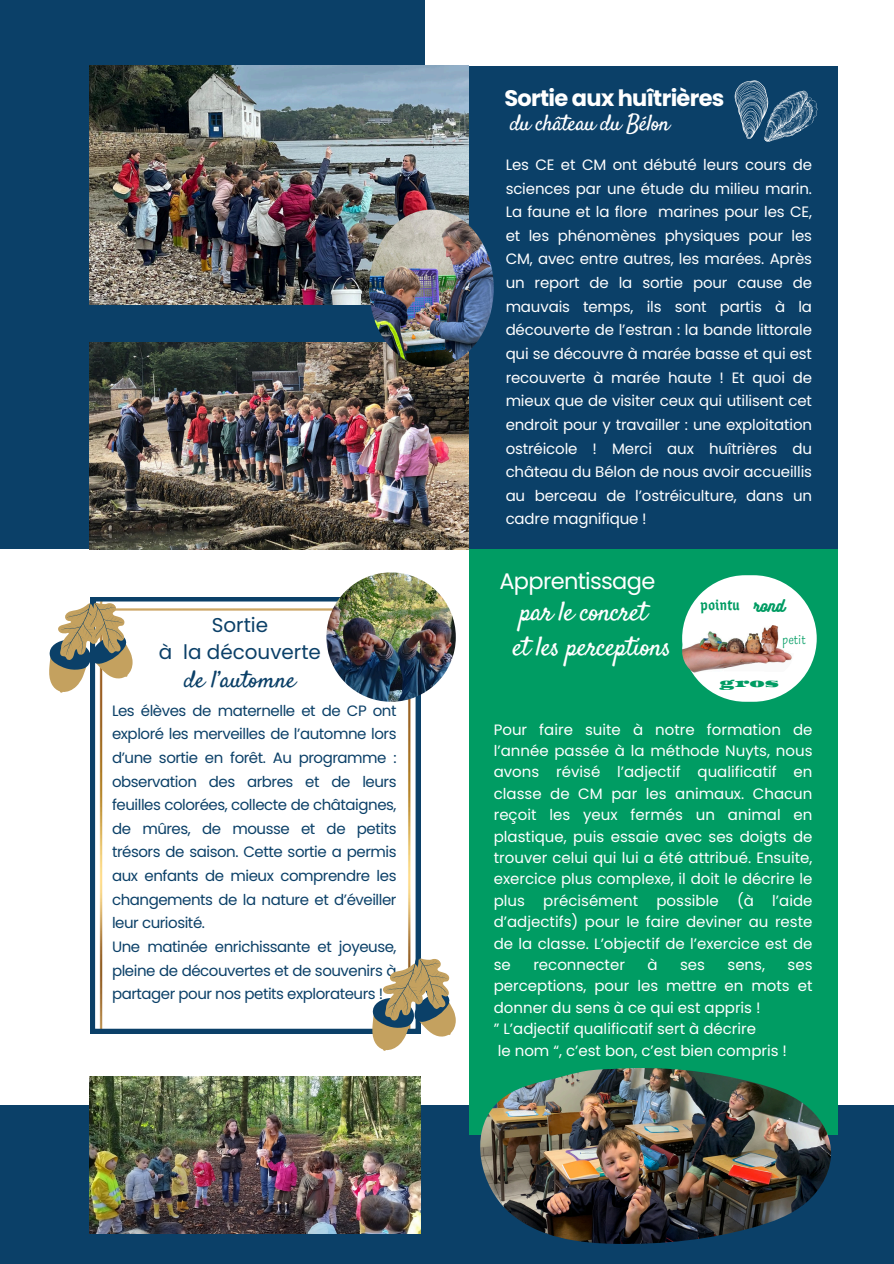
<style>
.page{position:relative;width:894px;height:1264px;background:#fff}
.page>*{position:absolute;margin:0;border:0;box-sizing:border-box;transform-origin:0 0}
.t1{font:27px/34.8px "Satisfy";letter-spacing:-.03em;color:#fff}
.t2{font:24px "Satisfy";color:#0b4068}
.t3{font:700 22.5px/23.7px "Poppins";letter-spacing:-.03em;color:#fff}
.t4{font:22.5px "Poppins";letter-spacing:-.03em;color:#fff}
.t5{font:19.95px/27px "Poppins";color:#0b4068;text-align:center}
.t6{font:16.5px "Pompiere";color:#009c63}
.t7{font:15px/21.3px "Poppins";color:#fff;text-align:justify}
.t8{font:15px/23.7px "Poppins";letter-spacing:-.03em;color:#0b4068}
.t9{font:15px "Abibas";color:#009c63}
.t10{font:15px "Bukhari Script";color:#009c63}
.t11{font:12px "Asset";color:#009c63}
.s1{color:#fff}
.s2{font-family:"Satisfy";font-weight:400}
</style>
<div class="page">
<div style="left:468px;top:66px;width:369px;height:483px;background:#0b4068"></div>
<div style="left:0;top:0;width:424px;height:549px;background:#0b4068"></div>
<div style="left:0;top:1104px;width:893px;height:159px;background:#0b4068"></div>
<div style="left:468px;top:549px;width:369px;height:585px;background:#009c63"></div>
<svg style="left:682px;top:575px;width:134px;height:126px"></svg>
<img style="left:682px;top:624px;width:111px;height:53px;border-radius:26px">
<svg style="left:734px;top:80px;width:84px;height:62px"></svg>
<img style="left:89px;top:342px;width:379px;height:207px">
<svg style="left:91px;top:597px;width:329px;height:436px"></svg>
<img style="left:89px;top:66px;width:379px;height:239px">
<img style="left:89px;top:1076px;width:331px;height:157px">
<img style="left:326px;top:572px;width:129px;height:129px;border-radius:50%">
<img style="left:369px;top:209px;width:124px;height:158px;border-radius:50%">
<svg style="left:49px;top:597px;width:91px;height:95px"></svg>
<svg style="left:371px;top:946px;width:85px;height:104px"></svg>
<img style="left:479px;top:1068px;width:351px;height:176px">
<h5 class="t5" style="left:159px;top:611px;width:163px">Sortie<br>à la découverte</h5>
<h5 class="t2" style="left:184px;top:664px;width:113px">de l’automne</h5>
<p class="t8" style="left:112px;top:698px;width:286px">Les élèves de maternelle et de CP ont exploré les merveilles de l’automne lors d’une sortie en forêt. Au programme : observation des arbres et de leurs feuilles colorées, collecte de châtaignes, de mûres, de mousse et de petits trésors de saison. Cette sortie a permis aux enfants de mieux comprendre les changements de la nature et d’éveiller leur curiosité.<br>Une<span class="s1">-</span>matinée enrichissante et joyeuse, pleine de découvertes et de souvenirs à partager pour nos petits explorateurs !</p>
<h1 class="t3" style="left:504px;top:87px;width:222px">Sortie aux huîtrières <span class="s2">du château du Bélon</span></h1>
<h4 class="t7" style="left:505px;top:153px;width:308px;line-height:23.7px">Les CE et CM ont débuté leurs cours de sciences par une étude du milieu marin.<br>La faune et la flore marines pour les CE, et les phénomènes physiques pour les CM, avec entre autres, les marées. Après un report de la sortie pour cause de mauvais temps, ils sont partis à la découverte de l’estran : la bande littorale qui se découvre à marée basse et qui est recouverte à marée haute ! Et quoi de mieux que de visiter ceux qui utilisent cet endroit pour y travailler : une exploitation ostréicole ! Merci aux huîtrières du château du Bélon de nous avoir accueillis au berceau de l’ostréiculture, dans un cadre magnifique !</h4>
<p class="t4" style="left:499px;top:565px;width:157px">Apprentissage</p>
<p class="t1" style="left:513px;top:596px;width:160px">par le concret<br>et les perceptions</p>
<p class="t9" style="left:700px;top:598px;width:41px">pointu</p>
<p class="t10" style="left:753px;top:596px;width:32px">rond</p>
<h5 class="t6" style="left:782px;top:628px;width:25px">petit</h5>
<h5 class="t11" style="left:719px;top:675px;width:61px">gros</h5>
<p class="t7" style="left:493px;top:718px;width:320px">Pour faire suite à notre formation de l’année passée à la méthode Nuyts, nous avons révisé l’adjectif qualificatif en classe de CM par les animaux. Chacun reçoit les yeux fermés un animal en plastique, puis essaie avec ses doigts de trouver celui qui lui a été attribué. Ensuite, exercice plus complexe, il doit le décrire le plus précisément possible (à l’aide d’adjectifs) pour le faire deviner au reste de la classe. L’objectif de l’exercice est de se</p>
<p class="t7" style="left:533px;top:954px;width:93px">reconnecter</p>
<p class="t7" style="left:647px;top:954px;width:12px">à</p>
<p class="t7" style="left:680px;top:954px;width:26px">ses</p>
<p class="t7" style="left:727px;top:954px;width:39px">sens,</p>
<p class="t7" style="left:493px;top:954px;width:320px;text-align:left;text-indent:294px">ses perceptions, pour les mettre en mots et donner du sens à ce qui est appris !<br>” L’adjectif qualificatif sert à décrire<br>le nom “, c’est bon, c’est bien compris !</p>
</div>
